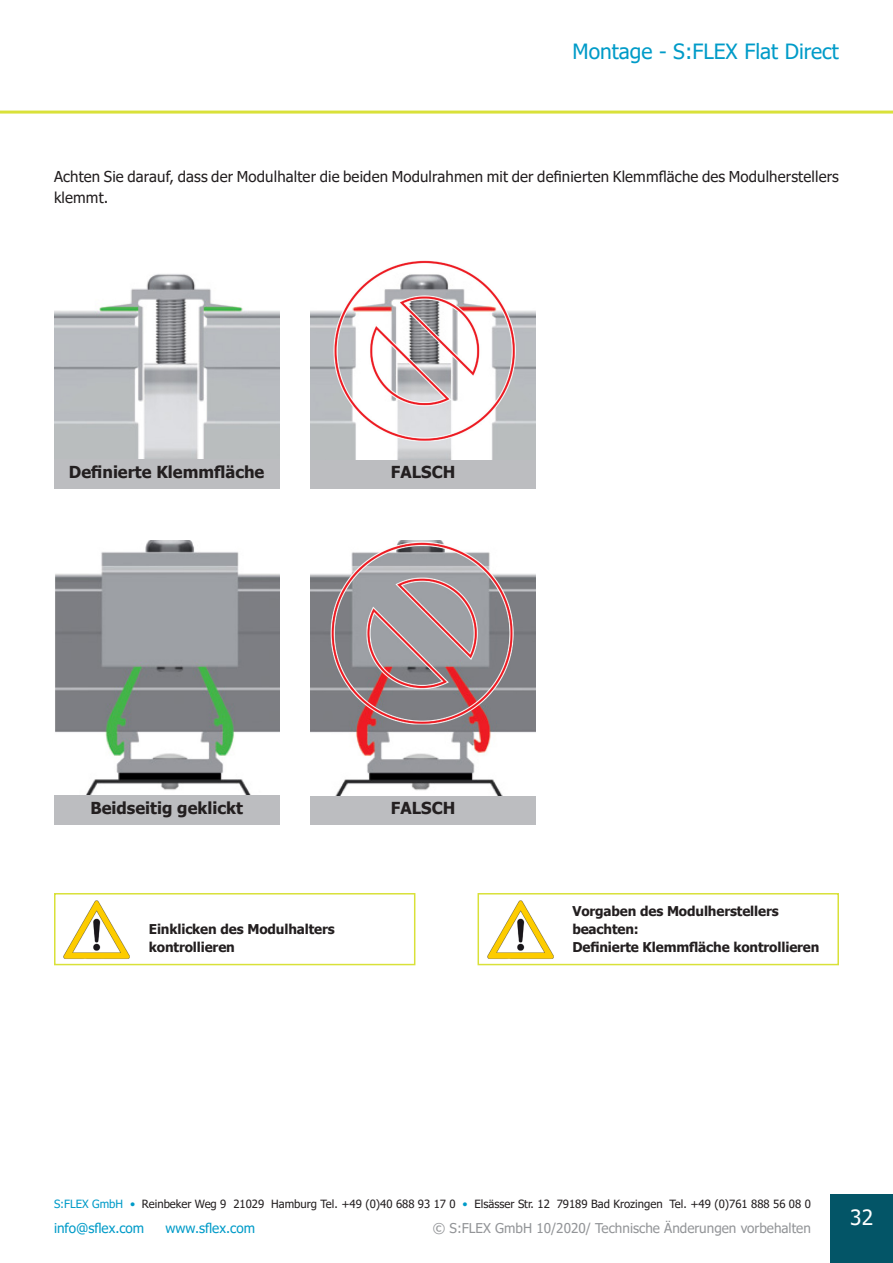
<style>
.page{position:relative;width:893px;height:1263px;background:#fff}
.page>*{position:absolute;margin:0;border:0;box-sizing:border-box;transform-origin:0 0}
.t1{font:21px "Tahoma";color:#009bc8}
.t2{font:21px "Tahoma";color:#fff}
.t3{font:700 16.5px "Tahoma";color:#231f20}
.t4{font:15px/21px "Tahoma";letter-spacing:.01em;color:#231f20}
.t5{font:700 13.5px/18px "Tahoma";letter-spacing:-.01em;color:#231f20}
.t6{font:13.5px "Tahoma";color:#939598}
.t7{font:13.5px "Tahoma";color:#009bc8}
.t8{font:11.4px "Tahoma";color:#231f20}
.s1{color:#009bc8}
</style>
<div class="page">
<hr style="left:0;top:111px;width:893px;height:3px;background:#d9e139">
<div style="left:830px;top:1194px;width:63px;height:69px;background:#035567"></div>
<img style="left:54px;top:274px;width:225px;height:185px">
<div style="left:54px;top:459px;width:225px;height:30px;background:#bcbdc0"></div>
<div style="left:310px;top:459px;width:226px;height:30px;background:#bcbdc0"></div>
<img style="left:310px;top:260px;width:226px;height:199px">
<img style="left:55px;top:540px;width:224px;height:255px">
<div style="left:54px;top:795px;width:225px;height:30px;background:#bcbdc0"></div>
<div style="left:310px;top:795px;width:226px;height:30px;background:#bcbdc0"></div>
<img style="left:310px;top:540px;width:226px;height:255px">
<div style="left:54px;top:893px;width:361px;height:72px;border:2px solid #d9e139"></div>
<img style="left:63px;top:900px;width:67px;height:59px">
<div style="left:477px;top:893px;width:362px;height:72px;border:2px solid #d9e139"></div>
<img style="left:487px;top:900px;width:67px;height:59px">
<h1 class="t1" style="left:572px;top:37px;width:268px">Montage - S:FLEX Flat Direct</h1>
<h3 class="t4" style="left:54px;top:166px;width:786px">Achten Sie darauf, dass der Modulhalter die beiden Modulrahmen mit der definierten Klemmfläche des Modulherstellers klemmt.</h3>
<h2 class="t3" style="left:69px;top:461px;width:197px">Definierte Klemmfläche</h2>
<h2 class="t3" style="left:391px;top:461px;width:66px">FALSCH</h2>
<h2 class="t3" style="left:90px;top:797px;width:154px">Beidseitig geklickt</h2>
<h2 class="t3" style="left:391px;top:797px;width:66px">FALSCH</h2>
<p class="t5" style="left:149px;top:921px;width:187px">Einklicken des Modulhalters kontrollieren</p>
<p class="t5" style="left:572px;top:903px;width:249px">Vorgaben des Modulherstellers beachten:<br>Definierte Klemmfläche kontrollieren</p>
<p class="t8" style="left:54px;top:1196px;width:758px"><span class="s1">S:FLEX GmbH •</span> Reinbeker Weg 9 21029 Hamburg Tel. +49 (0)40 688 93 17 0 <span class="s1">•</span> Elsässer Str. 12 79189 Bad Krozingen Tel. +49 (0)761 888 56 08 0</p>
<p class="t7" style="left:54px;top:1219px;width:92px">info@sflex.com</p>
<p class="t7" style="left:165px;top:1219px;width:91px">www.sflex.com</p>
<p class="t6" style="left:433px;top:1219px;width:380px">© S:FLEX GmbH 10/2020/ Technische Änderungen vorbehalten</p>
<h1 class="t2" style="left:850px;top:1203px;width:24px">32</h1>
</div>
